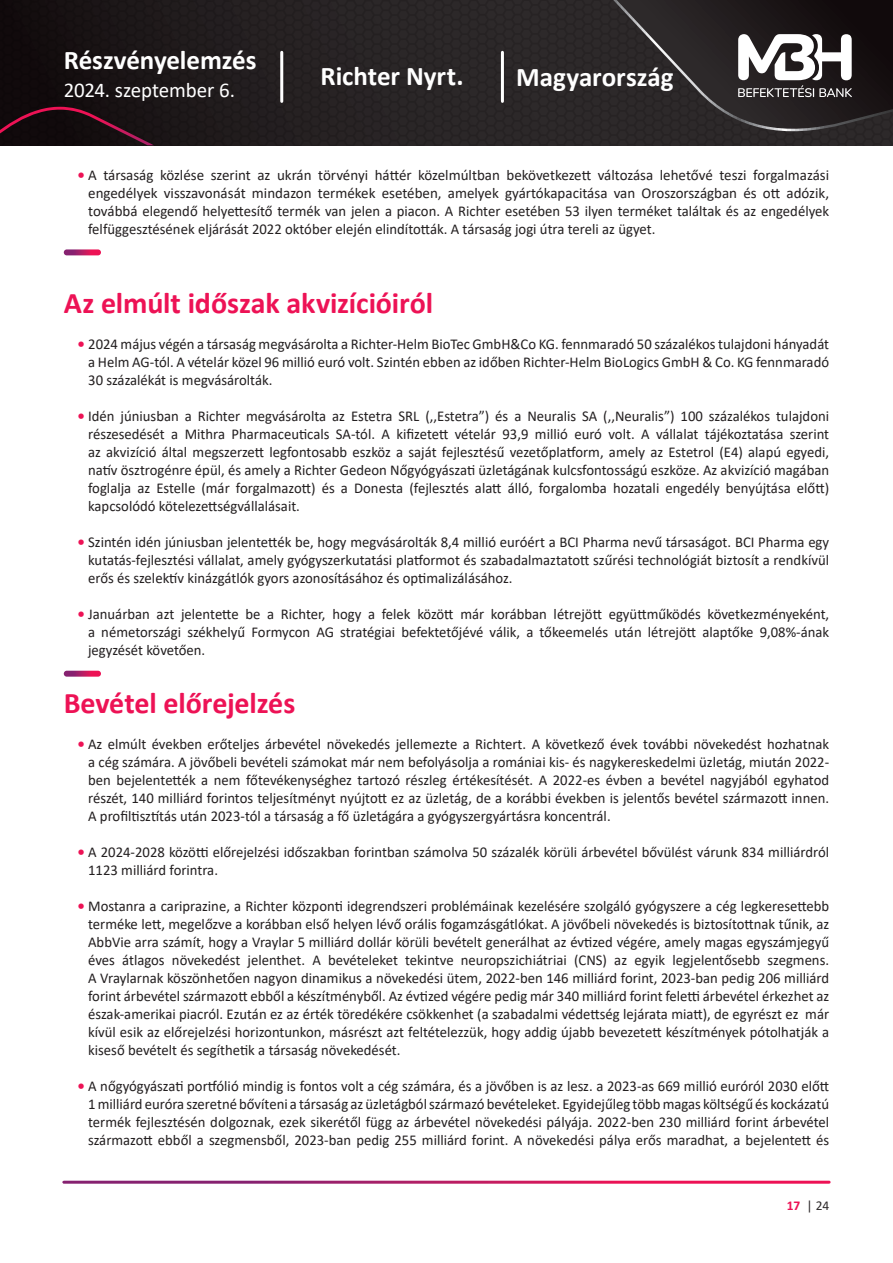
<style>
.page{position:relative;width:893px;height:1263px;background:#fff}
.page>*{position:absolute;margin:0;border:0;box-sizing:border-box;transform-origin:0 0}
.t1{font:700 30px "Calibri";letter-spacing:-.005em;color:#ed1255}
.t2{font:700 27px "Calibri";letter-spacing:-.005em;color:#fff}
.t3{font:21px "Calibri";letter-spacing:-.01em;color:#fff}
.t4{font:15px/18px "Calibri";color:#231f20;text-align:justify}
.t5{font:13.5px "Calibri";color:#2d292a}
.s1{font-weight:700;color:#ed1255}
</style>
<div class="page">
<svg style="left:0;top:0;width:893px;height:146px;background:#231e1f"></svg>
<svg style="left:0;top:107px;width:154px;height:38px;background:#230d14"></svg>
<svg style="left:606px;top:0;width:287px;height:139px;background:#383435"></svg>
<hr style="left:280px;top:52px;width:3px;height:49px;background:#fff">
<hr style="left:501px;top:52px;width:3px;height:49px;background:#fff">
<svg style="left:64px;top:249px;width:37px;height:6px"></svg>
<svg style="left:64px;top:671px;width:37px;height:6px"></svg>
<h2 class="t2" style="left:64px;top:41px;width:194px">Részvényelemzés</h2>
<h3 class="t3" style="left:64px;top:76px;width:173px">2024. szeptember 6.</h3>
<h2 class="t2" style="left:321px;top:57px;width:145px">Richter Nyrt.</h2>
<h2 class="t2" style="left:516px;top:58px;width:159px">Magyarország</h2>
<p class="t4" style="left:88px;top:165px;width:742px;text-indent:-11px"><span class="s1">•</span> A társaság közlése szerint az ukrán törvényi háttér közelmúltban bekövetkezett változása lehetővé teszi forgalmazási engedélyek visszavonását mindazon termékek esetében, amelyek gyártókapacitása van Oroszországban és ott adózik, továbbá elegendő helyettesítő termék van jelen a piacon. A Richter esetében 53 ilyen terméket találtak és az engedélyek felfüggesztésének eljárását 2022 október elején elindították. A társaság jogi útra tereli az ügyet.</p>
<h1 class="t1" style="left:64px;top:282px;width:371px">Az elmúlt időszak akvizícióiról</h1>
<p class="t4" style="left:88px;top:335px;width:742px;text-indent:-11px"><span class="s1">•</span> 2024 május végén a társaság megvásárolta a Richter-Helm BioTec GmbH&amp;Co KG. fennmaradó 50 százalékos tulajdoni hányadát a Helm AG-tól. A vételár közel 96 millió euró volt. Szintén ebben az időben Richter-Helm BioLogics GmbH &amp; Co. KG fennmaradó 30 százalékát is megvásárolták.</p>
<p class="t4" style="left:88px;top:407px;width:743px;text-indent:-11px"><span class="s1">•</span> Idén júniusban a Richter megvásárolta az Estetra SRL (,,Estetra”) és a Neuralis SA (,,Neuralis”) 100 százalékos tulajdoni részesedését a Mithra Pharmaceuticals SA-tól. A kifizetett vételár 93,9 millió euró volt. A vállalat tájékoztatása szerint az akvizíció által megszerzett legfontosabb eszköz a saját fejlesztésű vezetőplatform, amely az Estetrol (E4) alapú egyedi, natív ösztrogénre épül, és amely a Richter Gedeon Nőgyógyászati üzletágának kulcsfontosságú eszköze. Az akvizíció magában foglalja az Estelle (már forgalmazott) és a Donesta (fejlesztés alatt álló, forgalomba hozatali engedély benyújtása előtt) kapcsolódó kötelezettségvállalásait.</p>
<p class="t4" style="left:88px;top:533px;width:743px;text-indent:-11px"><span class="s1">•</span> Szintén idén júniusban jelentették be, hogy megvásárolták 8,4 millió euróért a BCI Pharma nevű társaságot. BCI Pharma egy kutatás-fejlesztési vállalat, amely gyógyszerkutatási platformot és szabadalmaztatott szűrési technológiát biztosít a rendkívül erős és szelektív kinázgátlók gyors azonosításához és optimalizálásához.</p>
<p class="t4" style="left:88px;top:605px;width:743px;text-indent:-11px"><span class="s1">•</span> Januárban azt jelentette be a Richter, hogy a felek között már korábban létrejött együttműködés következményeként, a németországi székhelyű Formycon AG stratégiai befektetőjévé válik, a tőkeemelés után létrejött alaptőke 9,08%-ának jegyzését követően.</p>
<h1 class="t1" style="left:64px;top:681px;width:233px">Bevétel előrejelzés</h1>
<p class="t4" style="left:88px;top:734px;width:743px;text-indent:-11px"><span class="s1">•</span> Az elmúlt években erőteljes árbevétel növekedés jellemezte a Richtert. A következő évek további növekedést hozhatnak a cég számára. A jövőbeli bevételi számokat már nem befolyásolja a romániai kis- és nagykereskedelmi üzletág, miután 2022- ben bejelentették a nem főtevékenységhez tartozó részleg értékesítését. A 2022-es évben a bevétel nagyjából egyhatod részét, 140 milliárd forintos teljesítményt nyújtott ez az üzletág, de a korábbi években is jelentős bevétel származott innen.<br>A profiltisztítás után 2023-tól a társaság a fő üzletágára a gyógyszergyártásra koncentrál.</p>
<p class="t4" style="left:88px;top:842px;width:743px;text-indent:-11px"><span class="s1">•</span> A 2024-2028 közötti előrejelzési időszakban forintban számolva 50 százalék körüli árbevétel bővülést várunk 834 milliárdról<br>1123 milliárd forintra.</p>
<p class="t4" style="left:88px;top:896px;width:743px;text-indent:-11px"><span class="s1">•</span> Mostanra a cariprazine, a Richter központi idegrendszeri problémáinak kezelésére szolgáló gyógyszere a cég legkeresettebb terméke lett, megelőzve a korábban első helyen lévő orális fogamzásgátlókat. A jövőbeli növekedés is biztosítottnak tűnik, az AbbVie arra számít, hogy a Vraylar 5 milliárd dollár körüli bevételt generálhat az évtized végére, amely magas egyszámjegyű éves átlagos növekedést jelenthet. A bevételeket tekintve neuropszichiátriai (CNS) az egyik legjelentősebb szegmens.<br>A Vraylarnak köszönhetően nagyon dinamikus a növekedési ütem, 2022-ben 146 milliárd forint, 2023-ban pedig 206 milliárd forint árbevétel származott ebből a készítményből. Az évtized végére pedig már 340 milliárd forint feletti árbevétel érkezhet az észak-amerikai piacról. Ezután ez az érték töredékére csökkenhet (a szabadalmi védettség lejárata miatt), de egyrészt ez már kívül esik az előrejelzési horizontunkon, másrészt azt feltételezzük, hogy addig újabb bevezetett készítmények pótolhatják a kiseső bevételt és segíthetik a társaság növekedését.</p>
<p class="t4" style="left:88px;top:1076px;width:743px;text-indent:-11px"><span class="s1">•</span> A nőgyógyászati portfólió mindig is fontos volt a cég számára, és a jövőben is az lesz. a 2023-as 669 millió euróról 2030 előtt 1 milliárd euróra szeretné bővíteni a társaság az üzletágból származó bevételeket. Egyidejűleg több magas költségű és kockázatú termék fejlesztésén dolgoznak, ezek sikerétől függ az árbevétel növekedési pályája. 2022-ben 230 milliárd forint árbevétel származott ebből a szegmensből, 2023-ban pedig 255 milliárd forint. A növekedési pálya erős maradhat, a bejelentett és</p>
<p class="t5" style="left:787px;top:1196px;width:44px"><span class="s1">17</span> | 24</p>
</div>
